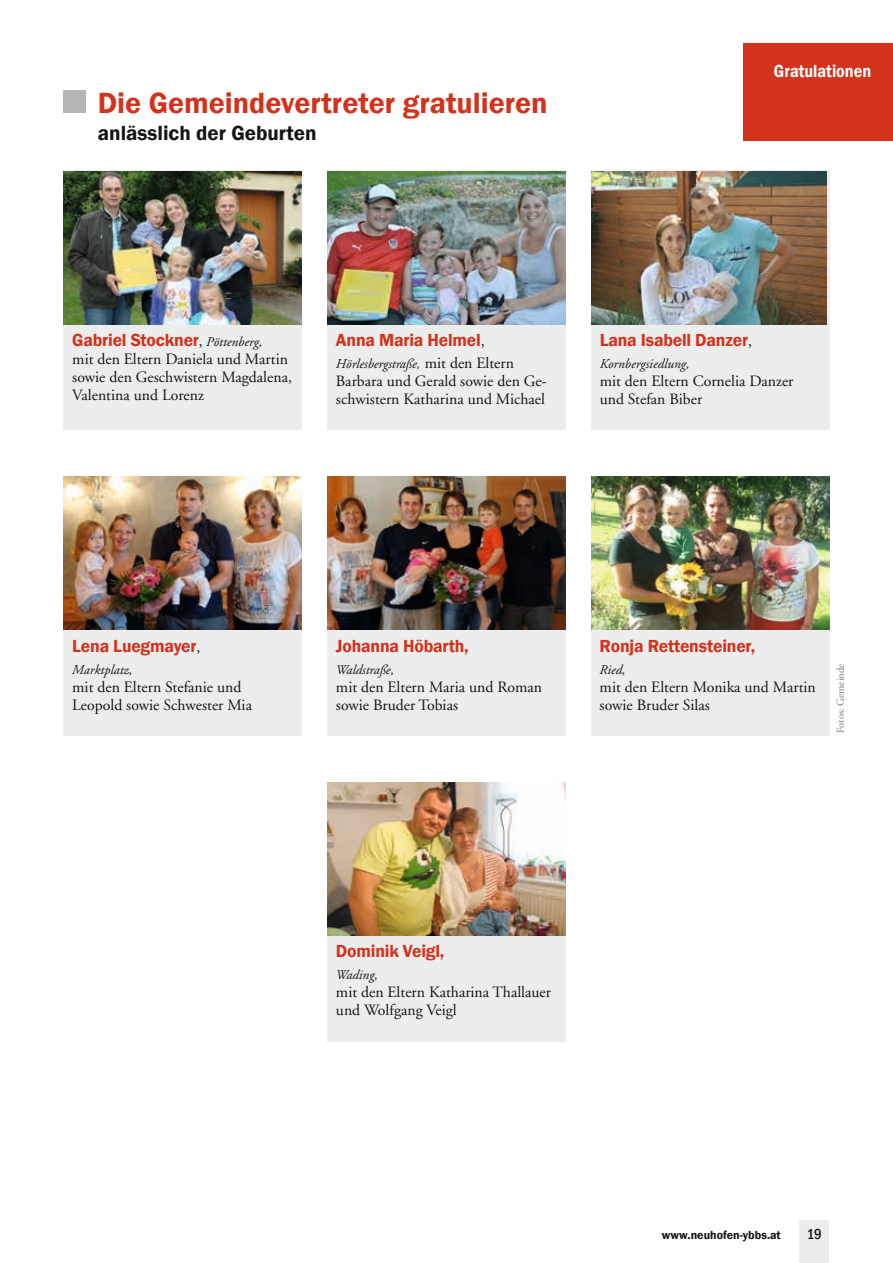
<style>
.page{position:relative;width:893px;height:1263px;background:#fff}
.page>*{position:absolute;margin:0;border:0;box-sizing:border-box;transform-origin:0 0}
.t1{font:600 30px "Franklin Gothic";color:#d3321c}
.t2{font:600 21px "Franklin Gothic";color:#131413}
.t3{font:600 18px "Franklin Gothic";letter-spacing:-.01em;color:#d3321c}
.t4{font:600 18px "Franklin Gothic";color:#fff;scale:.9 1}
.t5{font:15.75px/18px "Adobe Garamond";color:#131413}
.t6{font:500 condensed 15px "Franklin Gothic";color:#131413}
.t7{font:italic 13.5px "Adobe Garamond";color:#131413}
.t8{font:600 12px "Franklin Gothic";color:#131413}
.t9{font:10.5px "Adobe Garamond";color:#757c80}
.s1{font-family:"Adobe Garamond";font-weight:400;font-size:15.75px;color:#131413}
.s2{font-family:"Adobe Garamond";font-weight:400;font-style:italic;font-size:13.5px;color:#131413}
.s3{font-style:normal;font-size:15.75px}
</style>
<div class="page">
<div style="left:799px;top:1220px;width:30px;height:43px;background:#eceded"></div>
<div style="left:744px;top:43px;width:149px;height:98px;background:#d3321c"></div>
<div style="left:64px;top:171px;width:238px;height:259px;background:#eceded"></div>
<img style="left:64px;top:171px;width:238px;height:153px">
<div style="left:64px;top:90px;width:22px;height:23px;background:#b5b5b6"></div>
<div style="left:327px;top:171px;width:239px;height:259px;background:#eceded"></div>
<img style="left:327px;top:171px;width:239px;height:153px">
<div style="left:591px;top:171px;width:238px;height:259px;background:#eceded"></div>
<img style="left:591px;top:171px;width:235px;height:153px">
<div style="left:64px;top:476px;width:238px;height:260px;background:#eceded"></div>
<img style="left:64px;top:477px;width:238px;height:153px">
<div style="left:327px;top:476px;width:239px;height:260px;background:#eceded"></div>
<img style="left:327px;top:477px;width:239px;height:153px">
<div style="left:591px;top:476px;width:238px;height:260px;background:#eceded"></div>
<img style="left:591px;top:477px;width:238px;height:153px">
<div style="left:327px;top:782px;width:239px;height:259px;background:#eceded"></div>
<img style="left:327px;top:782px;width:239px;height:153px">
<h1 class="t1" style="left:98px;top:85px;width:451px">Die Gemeindevertreter gratulieren</h1>
<h2 class="t2" style="left:98px;top:120px;width:220px">anlässlich der Geburten</h2>
<p class="t4" style="left:774px;top:60px;width:110px">Gratulationen</p>
<p class="t3" style="left:72px;top:329px;width:192px">Gabriel Stockner<span class="s1">,</span> <span class="s2">Pöttenberg,</span></p>
<p class="t5" style="left:72px;top:351px;width:221px">mit den Eltern Daniela und Martin sowie den Geschwistern Magdalena,<br>Valentina und Lorenz</p>
<p class="t3" style="left:336px;top:329px;width:150px">Anna Maria Helmel<span class="s1">,</span></p>
<p class="t7" style="left:336px;top:356px;width:179px">Hörlesbergstraße, <span class="s3">mit den Eltern</span></p>
<p class="t5" style="left:336px;top:372px;width:212px">Barbara und Gerald sowie den Ge&shy;schwistern Katharina und Michael</p>
<p class="t3" style="left:600px;top:329px;width:154px">Lana Isabell Danzer<span class="s1">,</span></p>
<p class="t7" style="left:600px;top:356px;width:91px">Kornbergsiedlung,</p>
<p class="t5" style="left:600px;top:372px;width:195px">mit den Eltern Cornelia Danzer und Stefan Biber</p>
<p class="t3" style="left:72px;top:635px;width:130px">Lena Luegmayer<span class="s1">,</span></p>
<p class="t7" style="left:72px;top:662px;width:62px">Marktplatz,</p>
<p class="t5" style="left:72px;top:678px;width:181px">mit den Eltern Stefanie und<br>Leopold sowie Schwester Mia</p>
<p class="t3" style="left:336px;top:635px;width:134px">Johanna Höbarth,</p>
<p class="t7" style="left:336px;top:662px;width:60px">Waldstraße,</p>
<p class="t5" style="left:336px;top:678px;width:208px">mit den Eltern Maria und Roman sowie Bruder Tobias</p>
<p class="t3" style="left:600px;top:635px;width:157px">Ronja Rettensteiner,</p>
<p class="t7" style="left:600px;top:662px;width:27px">Ried,</p>
<p class="t5" style="left:600px;top:678px;width:218px">mit den Eltern Monika und Martin sowie Bruder Silas</p>
<p class="t9" style="left:835px;top:733px;width:71px;rotate:-90deg">Fotos: Gemeinde</p>
<p class="t3" style="left:336px;top:940px;width:110px">Dominik Veigl,</p>
<p class="t7" style="left:336px;top:967px;width:43px">Wading,</p>
<p class="t5" style="left:336px;top:983px;width:217px">mit den Eltern Katharina Thallauer und Wolfgang Veigl</p>
<p class="t8" style="left:662px;top:1228px;width:120px">www.neuhofen-ybbs.at</p>
<p class="t6" style="left:807px;top:1224px;width:16px">19</p>
</div>
